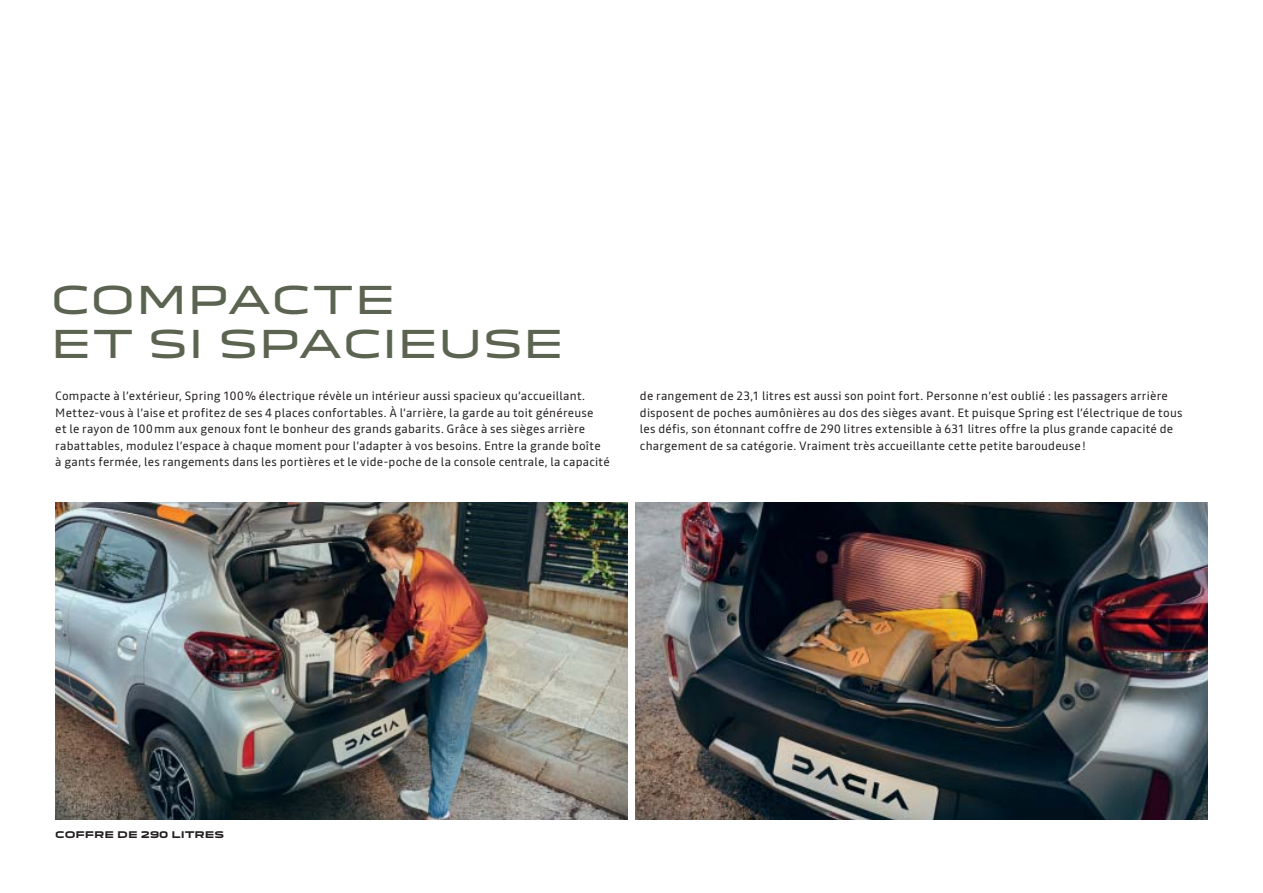
<style>
.page{position:relative;width:1263px;height:893px;background:#fff}
.page>*{position:absolute;margin:0;border:0;box-sizing:border-box;transform-origin:0 0}
.t1{font:37.5px/43.5px "Dacia Block Extended";letter-spacing:.005em;color:#5b6450}
.t2{font:12px/16.5px "Read";letter-spacing:.015em;color:#231f20}
.t3{font:700 9px "Dacia Block Extended";color:#231f20}
</style>
<div class="page">
<img style="left:55px;top:502px;width:572px;height:318px">
<img style="left:636px;top:502px;width:572px;height:318px">
<h1 class="t1" style="left:50px;top:282px;width:514px">COMPACTE<br>ET SI SPACIEUSE</h1>
<p class="t2" style="left:55px;top:388px;width:556px">Compacte à l’extérieur, Spring 100 % électrique révèle un intérieur aussi spacieux qu’accueillant.<br>Mettez-vous à l’aise et profitez de ses 4 places confortables. À l’arrière, la garde au toit généreuse<br>et le rayon de 100 mm aux genoux font le bonheur des grands gabarits. Grâce à ses sièges arrière rabattables, modulez l’espace à chaque moment pour l’adapter à vos besoins. Entre la grande boîte à gants fermée, les rangements dans les portières et le vide-poche de la console centrale, la capacité</p>
<p class="t2" style="left:640px;top:388px;width:544px">de rangement de 23,1 litres est aussi son point fort. Personne n’est oublié : les passagers arrière disposent de poches aumônières au dos des sièges avant. Et puisque Spring est l’électrique de tous les défis, son étonnant coffre de 290 litres extensible à 631 litres offre la plus grande capacité de chargement de sa catégorie. Vraiment très accueillante cette petite baroudeuse !</p>
<p class="t3" style="left:55px;top:831px;width:170px">COFFRE DE 290 LITRES</p>
</div>
